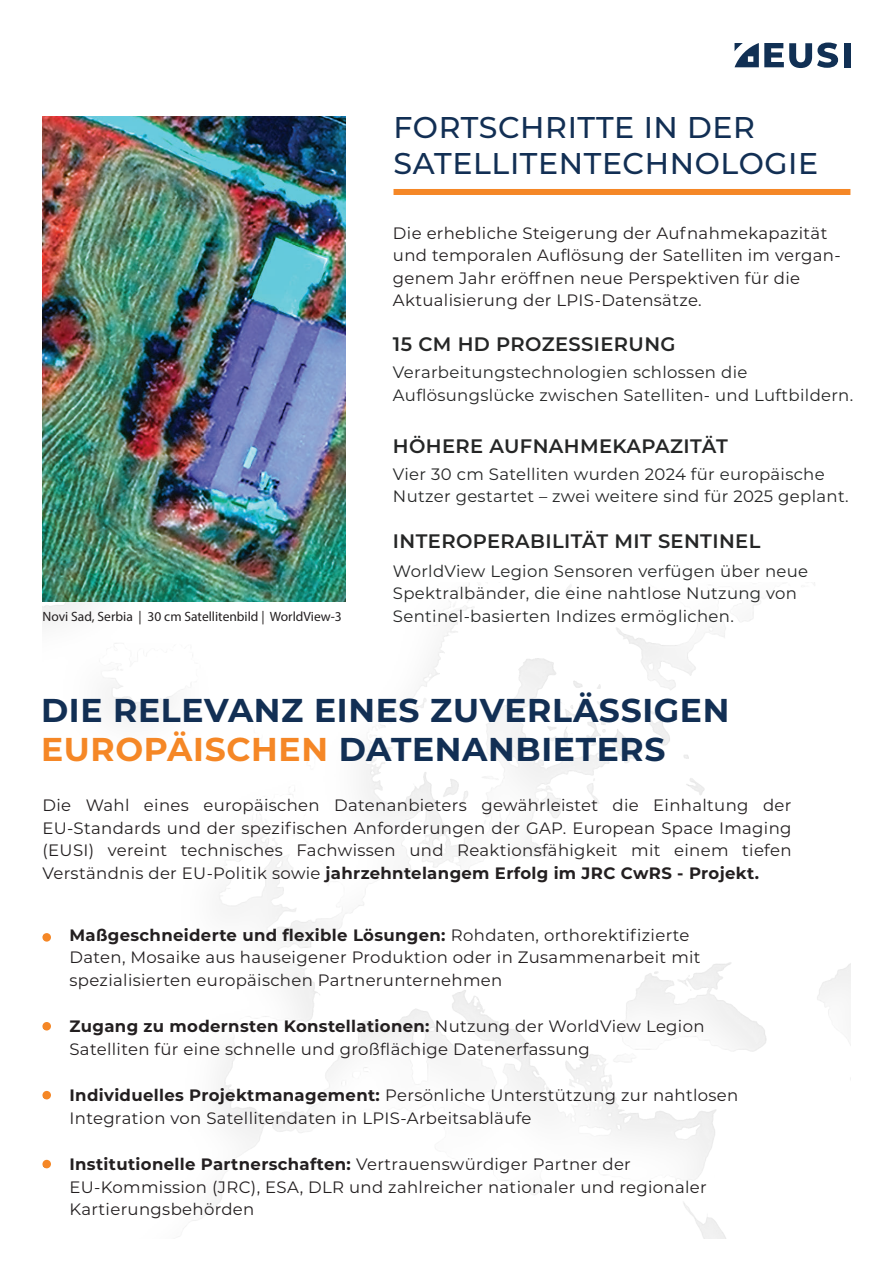
<style>
.page{position:relative;width:893px;height:1263px;background:#fff}
.page>*{position:absolute;margin:0;border:0;box-sizing:border-box;transform-origin:0 0}
.t1{font:700 33px/39.6px "Montserrat";letter-spacing:.02em;color:#122f54}
.t2{font:500 30px/36px "Montserrat";letter-spacing:.02em;color:#122f54}
.t3{font:600 19.5px "Montserrat";letter-spacing:.02em;color:#252626}
.t4{font:16.5px/22.5px "Montserrat";letter-spacing:.02em;color:#231f20}
.t5{font:16.5px/22.5px "Montserrat";letter-spacing:.02em;color:#252626}
.t6{font:13.5px "Myriad Pro";color:#231f20}
.s1{color:#f58726}
.s2{font-weight:700}
</style>
<div class="page">
<div style="left:393px;top:189px;width:457px;height:6px;background:#f58726"></div>
<svg style="left:734px;top:43px;width:104px;height:25px"></svg>
<div style="left:844px;top:43px;width:6px;height:24px;background:#113054"></div>
<img style="left:43px;top:117px;width:303px;height:485px">
<div style="left:42px;top:933px;width:9px;height:9px;background:#f58726;border-radius:50%"></div>
<div style="left:42px;top:1160px;width:9px;height:8px;background:#f58726;border-radius:50%"></div>
<div style="left:42px;top:1091px;width:9px;height:8px;background:#f58726;border-radius:50%"></div>
<div style="left:42px;top:1022px;width:9px;height:8px;background:#f58726;border-radius:50%"></div>
<p class="t6" style="left:43px;top:608px;width:301px">Novi Sad, Serbia | 30 cm Satellitenbild | WorldView-3</p>
<h2 class="t2" style="left:393px;top:108px;width:426px">FORTSCHRITTE IN DER<br>SATELLITENTECHNOLOGIE</h2>
<p class="t4" style="left:393px;top:221px;width:449px">Die erhebliche Steigerung der Aufnahmekapazität und temporalen Auflösung der Satelliten im vergan&shy;genem Jahr eröffnen neue Perspektiven für die Aktualisierung der LPIS-Datensätze.</p>
<p class="t3" style="left:393px;top:330px;width:284px">15 CM HD PROZESSIERUNG</p>
<p class="t5" style="left:393px;top:360px;width:462px">Verarbeitungstechnologien schlossen die<br>Auflösungslücke zwischen Satelliten- und Luftbildern.</p>
<p class="t3" style="left:393px;top:432px;width:336px">HÖHERE AUFNAHMEKAPAZITÄT</p>
<p class="t5" style="left:393px;top:462px;width:457px">Vier 30 cm Satelliten wurden 2024 für europäische<br>Nutzer gestartet – zwei weitere sind für 2025 geplant.</p>
<p class="t3" style="left:393px;top:527px;width:369px">INTEROPERABILITÄT MIT SENTINEL</p>
<p class="t5" style="left:393px;top:559px;width:417px">WorldView Legion Sensoren verfügen über neue<br>Spektralbänder, die eine nahtlose Nutzung von<br>Sentinel-basierten Indizes ermöglichen.</p>
<h1 class="t1" style="left:41px;top:688px;width:690px">DIE RELEVANZ EINES ZUVERLÄSSIGEN<br><span class="s1">EUROPÄISCHEN</span> DATENANBIETERS</h1>
<p class="t4" style="left:43px;top:793px;width:750px;text-align:justify">Die Wahl eines europäischen Datenanbieters gewährleistet die Einhaltung der EU-Standards und der spezifischen Anforderungen der GAP. European Space Imaging (EUSI) vereint technisches Fachwissen und Reaktionsfähigkeit mit einem tiefen Verständnis der EU-Politik sowie <span class="s2">jahrzehntelangem Erfolg im JRC CwRS - Projekt.</span></p>
<p class="t4" style="left:70px;top:923px;width:633px;text-indent:-27px"><span class="s2">• Maßgeschneiderte und flexible Lösungen:</span> Rohdaten, orthorektifizierte<br>Daten, Mosaike aus hauseigener Produktion oder in Zusammenarbeit mit spezialisierten europäischen Partnerunternehmen</p>
<p class="t4" style="left:70px;top:1014px;width:637px;text-indent:-27px"><span class="s2">• Zugang zu modernsten Konstellationen:</span> Nutzung der WorldView Legion<br>Satelliten für eine schnelle und großflächige Datenerfassung</p>
<p class="t4" style="left:70px;top:1083px;width:670px;text-indent:-27px"><span class="s2">• Individuelles Projektmanagement:</span> Persönliche Unterstützung zur nahtlosen<br>Integration von Satellitendaten in LPIS-Arbeitsabläufe</p>
<p class="t4" style="left:70px;top:1152px;width:639px;text-indent:-27px"><span class="s2">• Institutionelle Partnerschaften:</span> Vertrauenswürdiger Partner der<br>EU-Kommission (JRC), ESA, DLR und zahlreicher nationaler und regionaler<br>Kartierungsbehörden</p>
</div>
